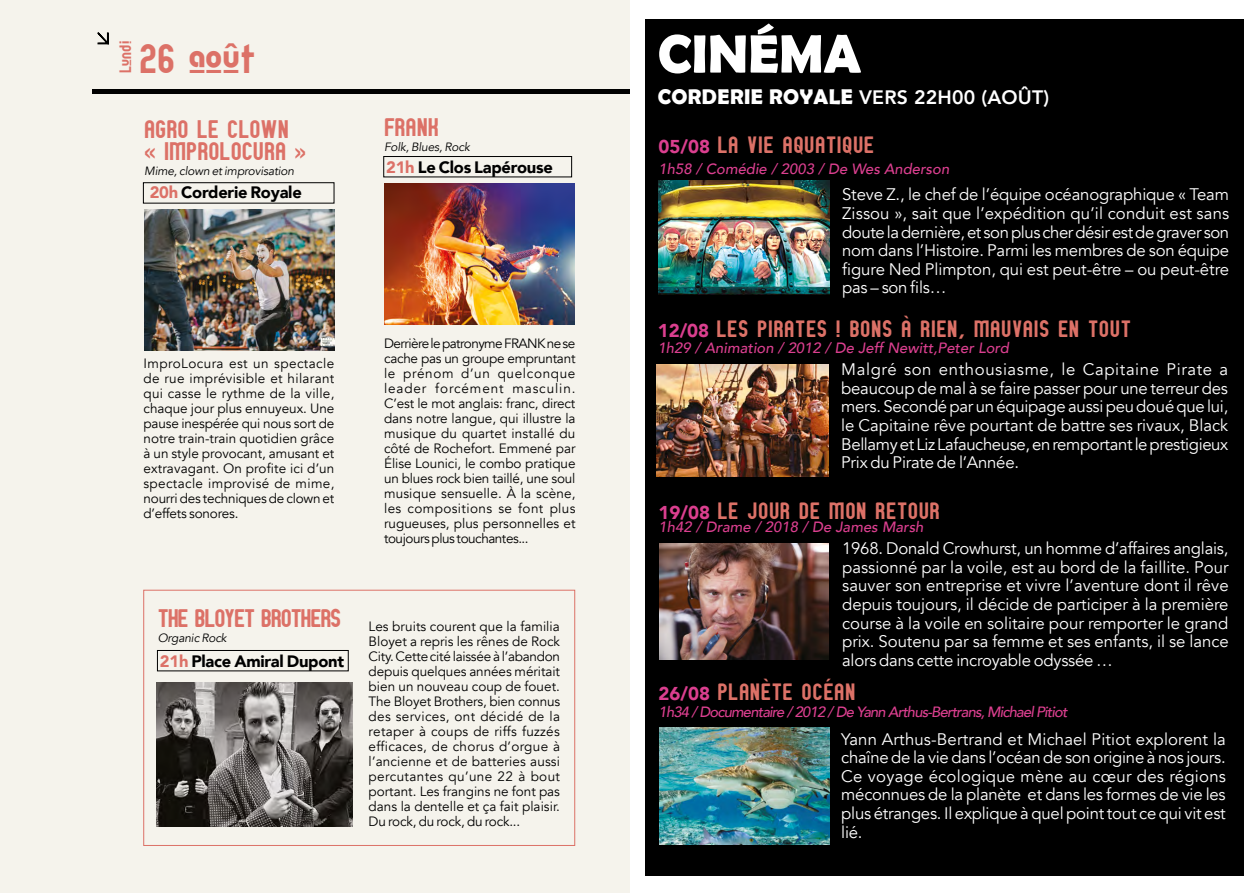
<style>
.page{position:relative;width:1259px;height:893px;background:#fff}
.page>*{position:absolute;margin:0;border:0;box-sizing:border-box;transform-origin:0 0}
.t1{font:700 54.3px "Berlin Sans FB Demi";color:#fff}
.t2{font:48.75px "Zillah Modern Upper";color:#dc7167}
.t3{font:30px/22.5px "Zillah Modern Upper";color:#dc7167}
.t4{font:30px "Zillah Modern Upper";letter-spacing:-.04em;color:#dc7167}
.t5{font:27.9px "Zillah Modern Upper";letter-spacing:.02em;color:#dc7167}
.t6{font:19.5px "Zillah Modern Upper";letter-spacing:.01em;color:#dc7167}
.t7{font:800 19.35px "Avenir";letter-spacing:.01em;color:#fff}
.t8{font:16.65px/18.6px "Avenir";letter-spacing:-.015em;color:#fff;text-align:justify}
.t9{font:900 16.5px "Avenir";letter-spacing:-.015em;color:#000}
.t10{font:italic 500 14.85px "Avenir";color:#db3f8f}
.t11{font:italic 500 14.85px "Avenir";letter-spacing:-.06em;color:#db3f8f}
.t12{font:13.5px/15px "Avenir";letter-spacing:-.015em;color:#000;text-align:justify}
.t13{font:italic 12px "Avenir";letter-spacing:-.015em;color:#000}
.s1{color:#dc7167}
.s2{font-family:"Berlin Sans FB Demi";font-weight:700;font-size:21.3px}
.s3{font-family:"Avenir";font-weight:900;font-size:18.6px;color:#db3f8f}
</style>
<div class="page">
<div style="left:0;top:0;width:629px;height:893px;background:#f5f3ec"></div>
<div style="left:143px;top:182px;width:191px;height:21px;border:1px solid #000"></div>
<svg style="left:97px;top:32px;width:12px;height:13px"></svg>
<div style="left:383px;top:156px;width:189px;height:21px;border:1px solid #000"></div>
<div style="left:157px;top:650px;width:192px;height:21px;border:1px solid #000"></div>
<hr style="left:92px;top:89px;width:537px;height:4px;background:#000">
<div style="left:143px;top:590px;width:432px;height:256px;border:1px solid #dc7167"></div>
<img style="left:156px;top:682px;width:196px;height:145px">
<img style="left:144px;top:209px;width:190px;height:141px">
<img style="left:384px;top:184px;width:191px;height:140px">
<div style="left:645px;top:19px;width:598px;height:857px;background:#000"></div>
<img style="left:658px;top:181px;width:171px;height:114px">
<img style="left:656px;top:365px;width:172px;height:112px">
<img style="left:659px;top:543px;width:170px;height:117px">
<img style="left:659px;top:727px;width:170px;height:117px">
<h3 class="t6" style="left:116px;top:73px;width:34px;rotate:-90deg">Lundi</h3>
<h2 class="t2" style="left:139px;top:34px;width:117px">26 août</h2>
<h3 class="t3" style="left:144px;top:118px;width:163px">AGRO LE CLOWN « IMPROLOCURA »</h3>
<p class="t13" style="left:144px;top:164px;width:152px">Mime, clown et improvisation</p>
<p class="t9" style="left:150px;top:178px;width:154px"><span class="s1">20h</span> Corderie Royale</p>
<h3 class="t3" style="left:384px;top:116px;width:56px">FRANK</h3>
<p class="t13" style="left:384px;top:140px;width:87px">Folk, Blues, Rock</p>
<p class="t9" style="left:386px;top:153px;width:168px"><span class="s1">21h</span> Le Clos Lapérouse</p>
<p class="t12" style="left:143px;top:356px;width:192px">ImproLocura est un spectacle de rue imprévisible et hilarant qui casse le rythme de la ville, chaque jour plus ennuyeux. Une pause inespérée qui nous sort de notre train-train quotidien grâce à un style provocant, amusant et extravagant. On profite ici d’un spectacle improvisé de mime, nourri des techniques de clown et d’effets sonores.</p>
<h3 class="t4" style="left:158px;top:603px;width:185px">THE BLOYET BROTHERS</h3>
<p class="t13" style="left:158px;top:630px;width:70px">Organic Rock</p>
<p class="t9" style="left:160px;top:647px;width:186px"><span class="s1">21h</span> Place Amiral Dupont</p>
<p class="t12" style="left:384px;top:336px;width:193px">Derrière le patronyme FRANK ne se cache pas un groupe empruntant le prénom d’un quelconque leader forcément masculin.<br>C’est le mot anglais: franc, direct dans notre langue, qui illustre la musique du quartet installé du côté de Rochefort. Emmené par Élise Lounici, le combo pratique un blues rock bien taillé, une soul musique sensuelle. À la scène, les compositions se font plus rugueuses, plus personnelles et toujours plus touchantes...</p>
<p class="t12" style="left:369px;top:619px;width:193px">Les bruits courent que la familia Bloyet a repris les rênes de Rock City. Cette cité laissée à l’abandon depuis quelques années méritait bien un nouveau coup de fouet.<br>The Bloyet Brothers, bien connus des services, ont décidé de la retaper à coups de riffs fuzzés efficaces, de chorus d’orgue à l’ancienne et de batteries aussi percutantes qu’une 22 à bout portant. Les frangins ne font pas dans la dentelle et ça fait plaisir.<br>Du rock, du rock, du rock...</p>
<h1 class="t1" style="left:658px;top:22px;width:205px">CINÉMA</h1>
<h3 class="t7" style="left:658px;top:82px;width:393px"><span class="s2">CORDERIE ROYALE</span> VERS 22H00 (AOÛT)</h3>
<h3 class="t5" style="left:658px;top:131px;width:217px"><span class="s3">05/08</span> LA VIE AQUATIQUE</h3>
<p class="t10" style="left:658px;top:160px;width:292px">1h58 / Comédie / 2003 / De Wes Anderson</p>
<p class="t8" style="left:842px;top:186px;width:388px">Steve Z., le chef de l’équipe océanographique « Team Zissou », sait que l’expédition qu’il conduit est sans doute la dernière, et son plus cher désir est de graver son nom dans l’Histoire. Parmi les membres de son équipe figure Ned Plimpton, qui est peut-être – ou peut-être pas – son fils…</p>
<h3 class="t5" style="left:658px;top:314px;width:475px"><span class="s3">12/08</span> LES PIRATES ! BONS À RIEN, MAUVAIS EN TOUT</h3>
<p class="t10" style="left:658px;top:339px;width:353px">1h29 / Animation / 2012 / De Jeff Newitt,Peter Lord</p>
<p class="t8" style="left:841px;top:360px;width:389px">Malgré son enthousiasme, le Capitaine Pirate a beaucoup de mal à se faire passer pour une terreur des mers. Secondé par un équipage aussi peu doué que lui, le Capitaine rêve pourtant de battre ses rivaux, Black Bellamy et Liz Lafaucheuse, en remportant le prestigieux Prix du Pirate de l’Année.</p>
<h3 class="t5" style="left:658px;top:497px;width:283px"><span class="s3">19/08</span> LE JOUR DE MON RETOUR</h3>
<p class="t10" style="left:658px;top:518px;width:266px">1h42 / Drame / 2018 / De James Marsh</p>
<p class="t8" style="left:842px;top:539px;width:388px">1968. Donald Crowhurst, un homme d’affaires anglais, passionné par la voile, est au bord de la faillite. Pour sauver son entreprise et vivre l’aventure dont il rêve depuis toujours, il décide de participer à la première course à la voile en solitaire pour remporter le grand prix. Soutenu par sa femme et ses enfants, il se lance alors dans cette incroyable odyssée …</p>
<h3 class="t5" style="left:658px;top:678px;width:198px"><span class="s3">26/08</span> PLANÈTE OCÉAN</h3>
<p class="t11" style="left:658px;top:703px;width:410px">1h34 / Documentaire / 2012 / De Yann Arthus-Bertrans, Michael Pitiot</p>
<p class="t8" style="left:841px;top:730px;width:386px">Yann Arthus-Bertrand et Michael Pitiot explorent la chaîne de la vie dans l’océan de son origine à nos jours.<br>Ce voyage écologique mène au cœur des régions méconnues de la planète et dans les formes de vie les plus étranges. Il explique à quel point tout ce qui vit est lié.</p>
</div>
